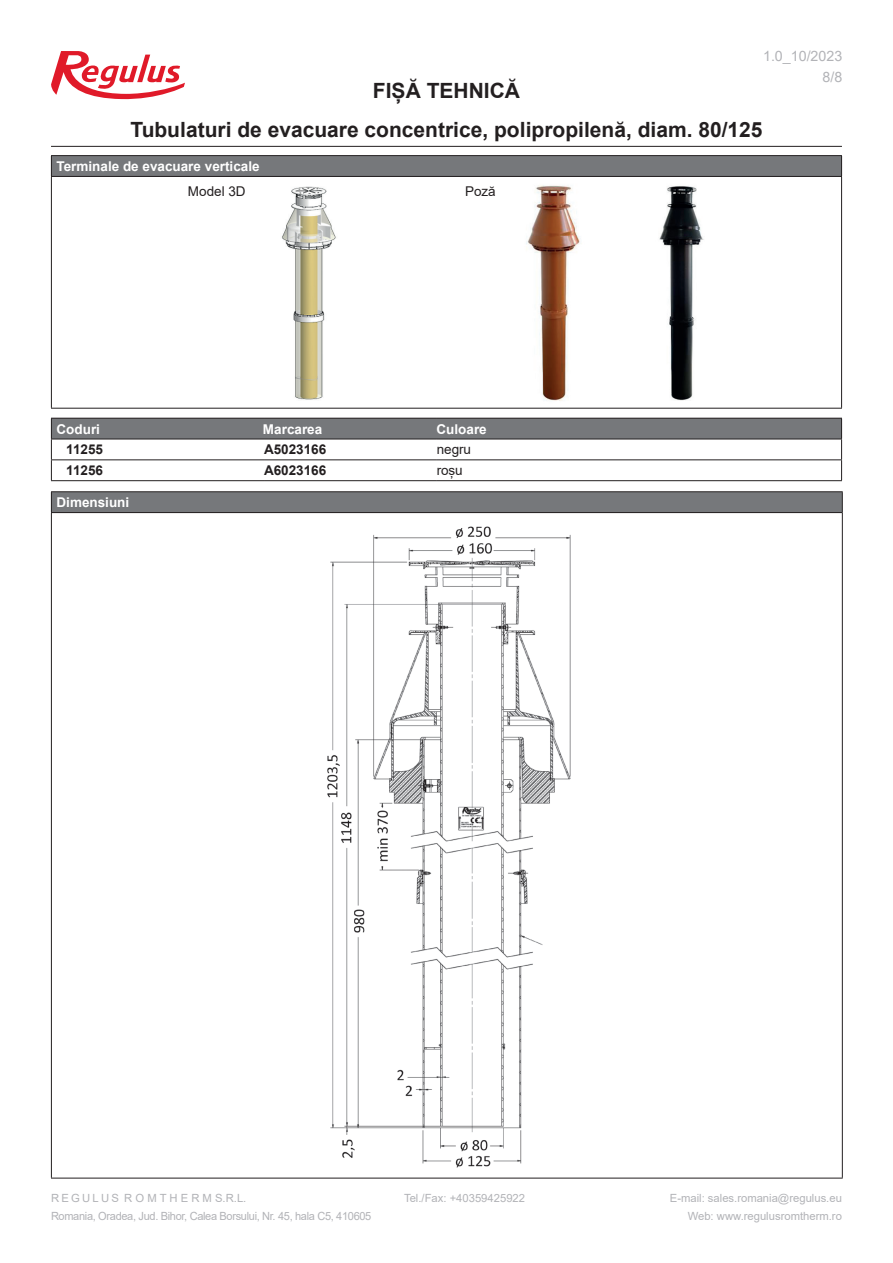
<style>
.page{position:relative;width:893px;height:1263px;background:#fff}
.page>*{position:absolute;margin:0;border:0;box-sizing:border-box;transform-origin:0 0}
.t1{font:700 21px/39.3px "Arial";color:#231f20;text-align:center}
.t2{font:14.25px/21px "Arial";color:#b2b3b7;text-align:right}
.t3{font:700 13.5px "Arial";color:#fff}
.t4{font:700 13.5px "Arial";color:#231f20}
.t5{font:13.5px "Arial";color:#231f20}
.t6{font:11.25px "Arial";color:#b2b3b7}
.t7{font:11.25px "Arial";letter-spacing:-.03em;color:#b2b3b7}
.t8{font:11.25px "Arial";letter-spacing:.2em;color:#b2b3b7}
</style>
<div class="page">
<svg style="left:51px;top:51px;width:134px;height:48px"></svg>
<hr style="left:51px;top:146px;width:791px;height:1px;background:#231f20">
<div style="left:51px;top:156px;width:791px;height:20px;background:#76787b"></div>
<hr style="left:51px;top:177px;width:1px;height:231px;background:#231f20">
<hr style="left:841px;top:177px;width:1px;height:231px;background:#231f20">
<hr style="left:51px;top:408px;width:791px;height:1px;background:#231f20">
<hr style="left:51px;top:155px;width:791px;height:1px;background:#231f20">
<svg style="left:51px;top:156px;width:1px;height:20px"></svg>
<svg style="left:841px;top:156px;width:1px;height:20px"></svg>
<hr style="left:51px;top:176px;width:791px;height:1px;background:#231f20">
<img style="left:281px;top:185px;width:423px;height:216px">
<div style="left:51px;top:492px;width:791px;height:21px;background:#76787b"></div>
<hr style="left:51px;top:513px;width:1px;height:665px;background:#231f20">
<hr style="left:842px;top:513px;width:1px;height:665px;background:#231f20">
<hr style="left:51px;top:1178px;width:792px;height:1px;background:#231f20">
<hr style="left:51px;top:491px;width:792px;height:1px;background:#231f20">
<svg style="left:51px;top:492px;width:1px;height:20px"></svg>
<svg style="left:842px;top:492px;width:1px;height:20px"></svg>
<hr style="left:51px;top:512px;width:792px;height:1px;background:#231f20">
<img style="left:327px;top:526px;width:244px;height:642px">
<div style="left:51px;top:418px;width:791px;height:21px;background:#76787b"></div>
<hr style="left:51px;top:418px;width:213px;height:1px;background:#231f20">
<hr style="left:264px;top:418px;width:173px;height:1px;background:#231f20">
<hr style="left:437px;top:418px;width:405px;height:1px;background:#231f20">
<hr style="left:51px;top:439px;width:213px;height:1px;background:#231f20">
<hr style="left:264px;top:439px;width:173px;height:1px;background:#231f20">
<hr style="left:437px;top:439px;width:405px;height:1px;background:#231f20">
<svg style="left:51px;top:419px;width:1px;height:61px"></svg>
<hr style="left:51px;top:459px;width:213px;height:1px;background:#231f20">
<hr style="left:264px;top:459px;width:173px;height:1px;background:#231f20">
<hr style="left:437px;top:459px;width:405px;height:1px;background:#231f20">
<hr style="left:51px;top:480px;width:213px;height:1px;background:#231f20">
<hr style="left:264px;top:480px;width:173px;height:1px;background:#231f20">
<hr style="left:437px;top:480px;width:405px;height:1px;background:#231f20">
<svg style="left:841px;top:419px;width:1px;height:61px"></svg>
<p class="t2" style="left:763px;top:46px;width:81px">1.0_10/2023<br>8/8</p>
<h1 class="t1" style="left:130px;top:71px;width:634px">FIȘĂ TEHNICĂ<br>Tubulaturi de evacuare concentrice, polipropilenă, diam. 80/125</h1>
<p class="t3" style="left:57px;top:157px;width:205px">Terminale de evacuare verticale</p>
<p class="t5" style="left:188px;top:182px;width:59px">Model 3D</p>
<p class="t5" style="left:465px;top:182px;width:32px">Poză</p>
<p class="t3" style="left:57px;top:419px;width:45px">Coduri</p>
<p class="t3" style="left:263px;top:419px;width:61px">Marcarea</p>
<p class="t3" style="left:436px;top:419px;width:52px">Culoare</p>
<p class="t4" style="left:66px;top:440px;width:38px">11255</p>
<p class="t4" style="left:264px;top:440px;width:64px">A5023166</p>
<p class="t5" style="left:437px;top:440px;width:35px">negru</p>
<p class="t4" style="left:66px;top:461px;width:38px">11256</p>
<p class="t4" style="left:264px;top:461px;width:64px">A6023166</p>
<p class="t5" style="left:437px;top:461px;width:27px">roșu</p>
<p class="t3" style="left:57px;top:493px;width:74px">Dimensiuni</p>
<p class="t8" style="left:51px;top:1190px;width:197px">REGULUS R O M T H E R M S.R.L.</p>
<p class="t6" style="left:404px;top:1190px;width:123px">Tel./Fax: +40359425922</p>
<p class="t6" style="left:670px;top:1190px;width:174px">E-mail: sales.romania@regulus.eu</p>
<p class="t7" style="left:51px;top:1209px;width:322px">Romania, Oradea, Jud. Bihor, Calea Borsului, Nr. 45, hala C5, 410605</p>
<p class="t6" style="left:688px;top:1209px;width:156px">Web: www.regulusromtherm.ro</p>
</div>
